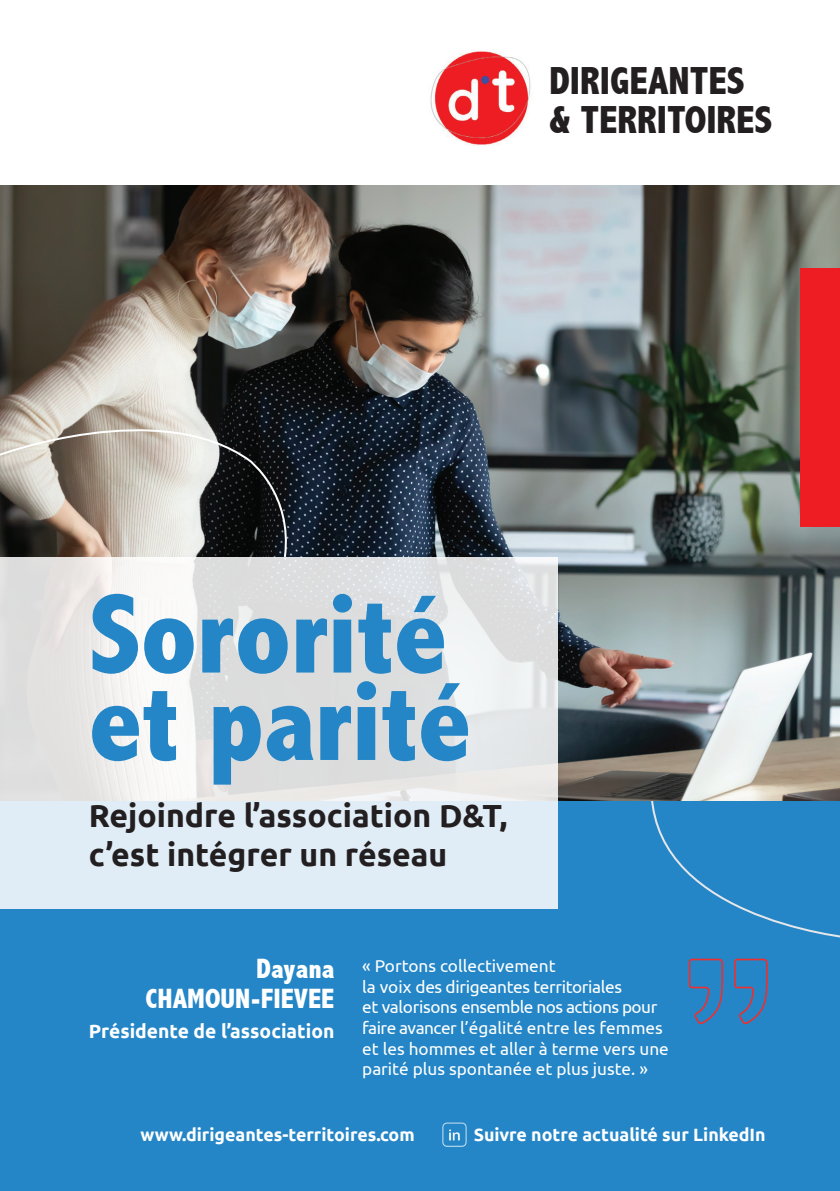
<style>
.page{position:relative;width:840px;height:1191px;background:#fff}
.page>*{position:absolute;margin:0;border:0;box-sizing:border-box;transform-origin:0 0}
.t1{font:800 condensed 113.8px "Abadi";color:#2486c7}
.t2{font:800 condensed 39.2px/39.2px "Abadi";color:#231f20}
.t3{font:700 32px/38.4px "Ubuntu";color:#231f20}
.t4{font:800 condensed 28px/30px "Abadi";color:#fff;text-align:right}
.t5{font:700 19.2px "Ubuntu";color:#fff}
.t6{font:700 17.8px "Ubuntu";color:#fff}
.t7{font:17.2px/20.6px "Ubuntu";color:#fff}
</style>
<div class="page">
<div style="left:0;top:800px;width:839px;height:391px;background:#2486c7"></div>
<img style="left:442px;top:1122px;width:25px;height:25px">
<svg style="left:624px;top:800px;width:215px;height:138px"></svg>
<img style="left:0;top:186px;width:839px;height:614px">
<div style="left:799px;top:268px;width:40px;height:258px;background:#ed1d23"></div>
<svg style="left:0;top:557px;width:558px;height:352px;background:#e3e7ea"></svg>
<svg style="left:688px;top:958px;width:35px;height:67px"></svg>
<svg style="left:734px;top:958px;width:34px;height:67px"></svg>
<svg style="left:0;top:395px;width:293px;height:164px;background:#88837d"></svg>
<img style="left:430px;top:51px;width:101px;height:94px">
<p class="t2" style="left:549px;top:61px;width:225px">DIRIGEANTES &amp; TERRITOIRES</p>
<p class="t1" style="left:89px;top:568px;width:359px">Sororité</p>
<p class="t1" style="left:89px;top:656px;width:384px">et parité</p>
<p class="t3" style="left:89px;top:796px;width:420px">Rejoindre l’association D&amp;T, c’est intégrer un réseau</p>
<p class="t4" style="left:145px;top:953px;width:190px">Dayana<br>CHAMOUN-FIEVEE</p>
<p class="t5" style="left:89px;top:1019px;width:247px">Présidente de l’association</p>
<p class="t7" style="left:362px;top:955px;width:308px">« Portons collectivement<br>la voix des dirigeantes territoriales<br>et valorisons ensemble nos actions pour faire avancer l’égalité entre les femmes et les hommes et aller à terme vers une parité plus spontanée et plus juste. »</p>
<p class="t6" style="left:141px;top:1123px;width:275px">www.dirigeantes-territoires.com</p>
<p class="t6" style="left:473px;top:1123px;width:293px">Suivre notre actualité sur LinkedIn</p>
</div>
